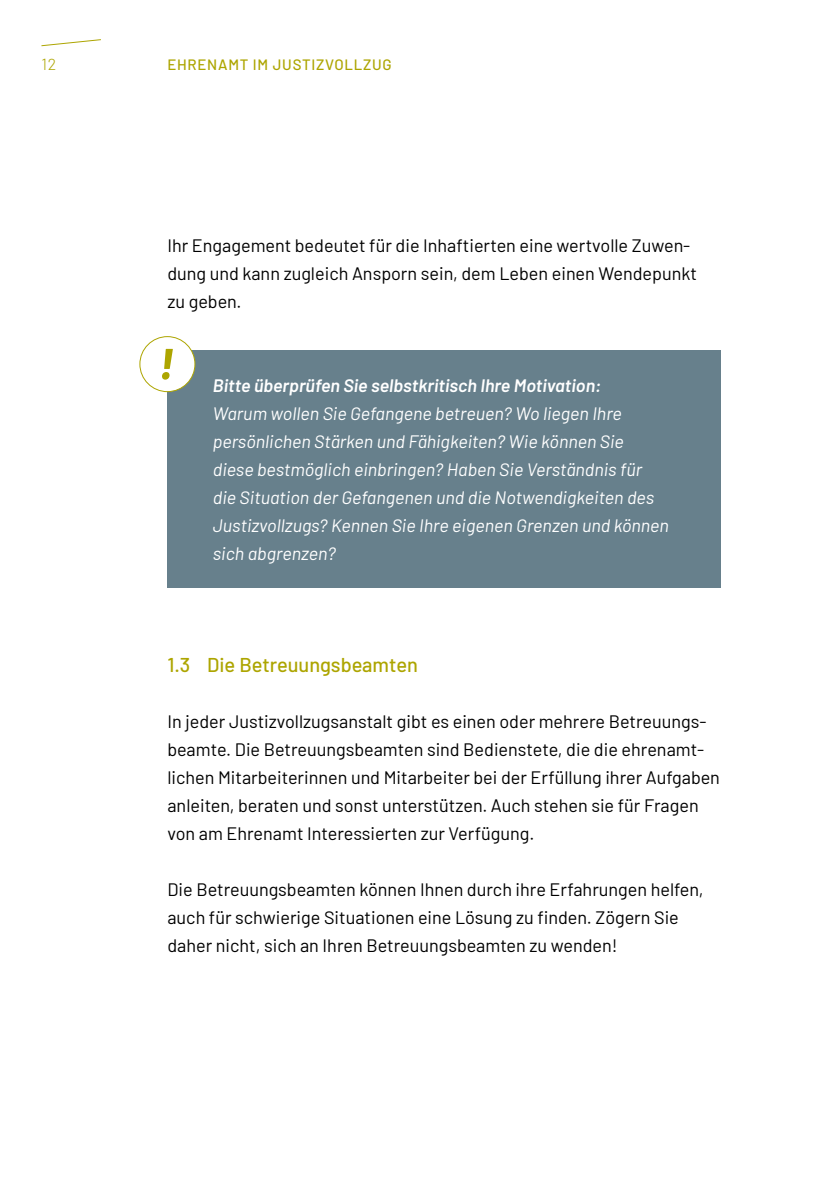
<style>
.page{position:relative;width:840px;height:1191px;background:#fff}
.page>*{position:absolute;margin:0;border:0;box-sizing:border-box;transform-origin:0 0}
.Innenseiten_H2_STMJ_Subline{font:500 20px "Barlow";color:#ada500}
.Innenseiten_P_STMJ_Copy{font:18px/28px "Barlow";color:#000}
.Innenseiten_P_STMJ_Hinweisbox_Copy_Stg_o{font:italic 18px/28px "Barlow";color:#fff}
.Innenseiten_P_STMJ_Hinweisbox_Copy_Stg_o-2{font:italic 600 18px "Barlow";color:#fff}
.t1{font:300 16px "Barlow";color:#ada500}
.t2{font:500 15px "Barlow";letter-spacing:.05em;color:#ada500}
</style>
<div class="page">
<svg style="left:41px;top:39px;width:60px;height:8px"></svg>
<div style="left:167px;top:350px;width:553px;height:69px;background:#67808c"></div>
<div style="left:167px;top:378px;width:553px;height:209px;background:#67808c"></div>
<div style="left:140px;top:337px;width:55px;height:55px;background:#fff;border-radius:50%"></div>
<div style="left:139px;top:336px;width:56px;height:56px;border:1px solid #ada500;border-radius:50%"></div>
<svg style="left:162px;top:349px;width:11px;height:31px"></svg>
<p class="t1" style="left:41px;top:53px;width:16px">12</p>
<p class="t2" style="left:167px;top:54px;width:225px">EHRENAMT IM JUSTIZVOLLZUG</p>
<p class="Innenseiten_P_STMJ_Copy" style="left:167px;top:230px;width:530px">Ihr Engagement bedeutet für die Inhaftierten eine wertvolle Zuwen&shy;dung und kann zugleich Ansporn sein, dem Leben einen Wendepunkt zu geben.</p>
<p class="Innenseiten_P_STMJ_Hinweisbox_Copy_Stg_o-2" style="left:213px;top:372px;width:390px">Bitte überprüfen Sie selbstkritisch Ihre Motivation:</p>
<p class="Innenseiten_P_STMJ_Hinweisbox_Copy_Stg_o" style="left:213px;top:398px;width:457px">Warum wollen Sie Gefangene betreuen? Wo liegen Ihre persönlichen Stärken und Fähigkeiten? Wie können Sie diese bestmöglich einbringen? Haben Sie Verständnis für die Situation der Gefangenen und die Notwendigkeiten des Justizvollzugs? Kennen Sie Ihre eigenen Grenzen und können sich abgrenzen?</p>
<h2 class="Innenseiten_H2_STMJ_Subline" style="left:167px;top:650px;width:252px">1.3 Die Betreuungsbeamten</h2>
<p class="Innenseiten_P_STMJ_Copy" style="left:167px;top:706px;width:553px">In jeder Justizvollzugsanstalt gibt es einen oder mehrere Betreuungs&shy;beamte. Die Betreuungsbeamten sind Bedienstete, die die ehrenamt&shy;lichen Mitarbeiterinnen und Mitarbeiter bei der Erfüllung ihrer Aufgaben anleiten, beraten und sonst unterstützen. Auch stehen sie für Fragen von am Ehrenamt Interessierten zur Verfügung.</p>
<p class="Innenseiten_P_STMJ_Copy" style="left:167px;top:874px;width:537px">Die Betreuungsbeamten können Ihnen durch ihre Erfahrungen helfen, auch für schwierige Situationen eine Lösung zu finden. Zögern Sie daher nicht, sich an Ihren Betreuungsbeamten zu wenden!</p>
</div>
